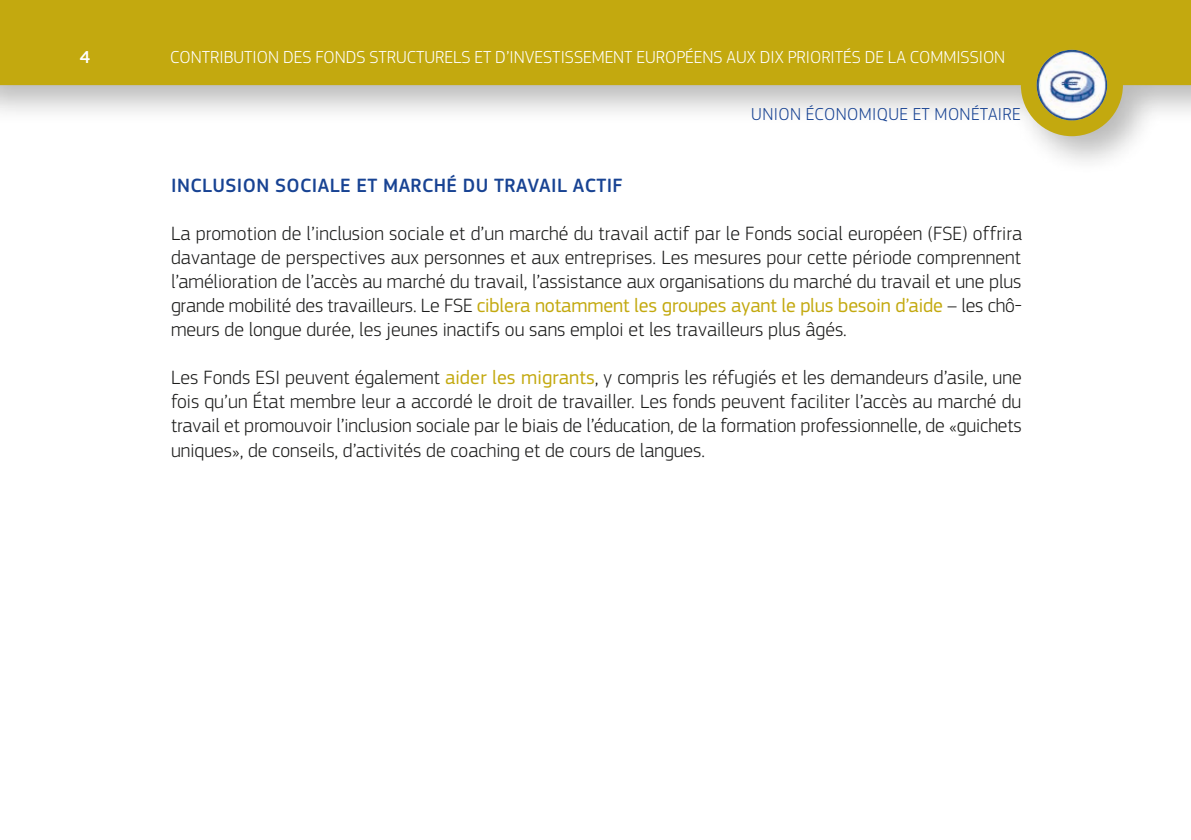
<style>
.page{position:relative;width:1191px;height:840px;background:#fff}
.page>*{position:absolute;margin:0;border:0;box-sizing:border-box;transform-origin:0 0}
.t1{font:300 20px/24px "EC Square Sans Pro";color:#1c1c1b;text-align:justify}
.t2{font:500 20px "EC Square Sans Pro";letter-spacing:.02em;color:#184393}
.t3{font:300 18px "EC Square Sans Pro";color:#fff}
.t4{font:300 18px "EC Square Sans Pro";letter-spacing:.02em;color:#184393}
.t5{font:500 18px "EC Square Sans Pro";color:#fff}
.s1{font-weight:400;color:#c3a90f}
</style>
<div class="page">
<div style="left:0;top:0;width:1191px;height:175px;background:#1c1c1b;opacity:.3"></div>
<div style="left:0;top:0;width:1191px;height:85px;background:#c3a90f"></div>
<div style="left:1020px;top:34px;width:103px;height:102px;background:#c3a90f;border-radius:50%"></div>
<img style="left:1036px;top:50px;width:71px;height:70px">
<p class="t5" style="left:80px;top:47px;width:12px">4</p>
<p class="t3" style="left:170px;top:47px;width:836px">CONTRIBUTION DES FONDS STRUCTURELS ET D’INVESTISSEMENT EUROPÉENS AUX DIX PRIORITÉS DE LA COMMISSION</p>
<p class="t4" style="left:751px;top:104px;width:271px">UNION ÉCONOMIQUE ET MONÉTAIRE</p>
<p class="t2" style="left:171px;top:174px;width:453px">INCLUSION SOCIALE ET MARCHÉ DU TRAVAIL ACTIF</p>
<p class="t1" style="left:171px;top:221px;width:852px">La promotion de l’inclusion sociale et d’un marché du travail actif par le Fonds social européen (FSE) offrira davantage de perspectives aux personnes et aux entreprises. Les mesures pour cette période comprennent l’amélioration de l’accès au marché du travail, l’assistance aux organisations du marché du travail et une plus grande mobilité des travailleurs. Le FSE <span class="s1">ciblera notamment les groupes ayant le plus besoin d’aide</span> – les chô&shy;meurs de longue durée, les jeunes inactifs ou sans emploi et les travailleurs plus âgés.</p>
<p class="t1" style="left:171px;top:365px;width:852px">Les Fonds ESI peuvent également <span class="s1">aider les migrants</span>, y compris les réfugiés et les demandeurs d’asile, une fois qu’un État membre leur a accordé le droit de travailler. Les fonds peuvent faciliter l’accès au marché du travail et promouvoir l’inclusion sociale par le biais de l’éducation, de la formation professionnelle, de «guichets uniques», de conseils, d’activités de coaching et de cours de langues.</p>
</div>
